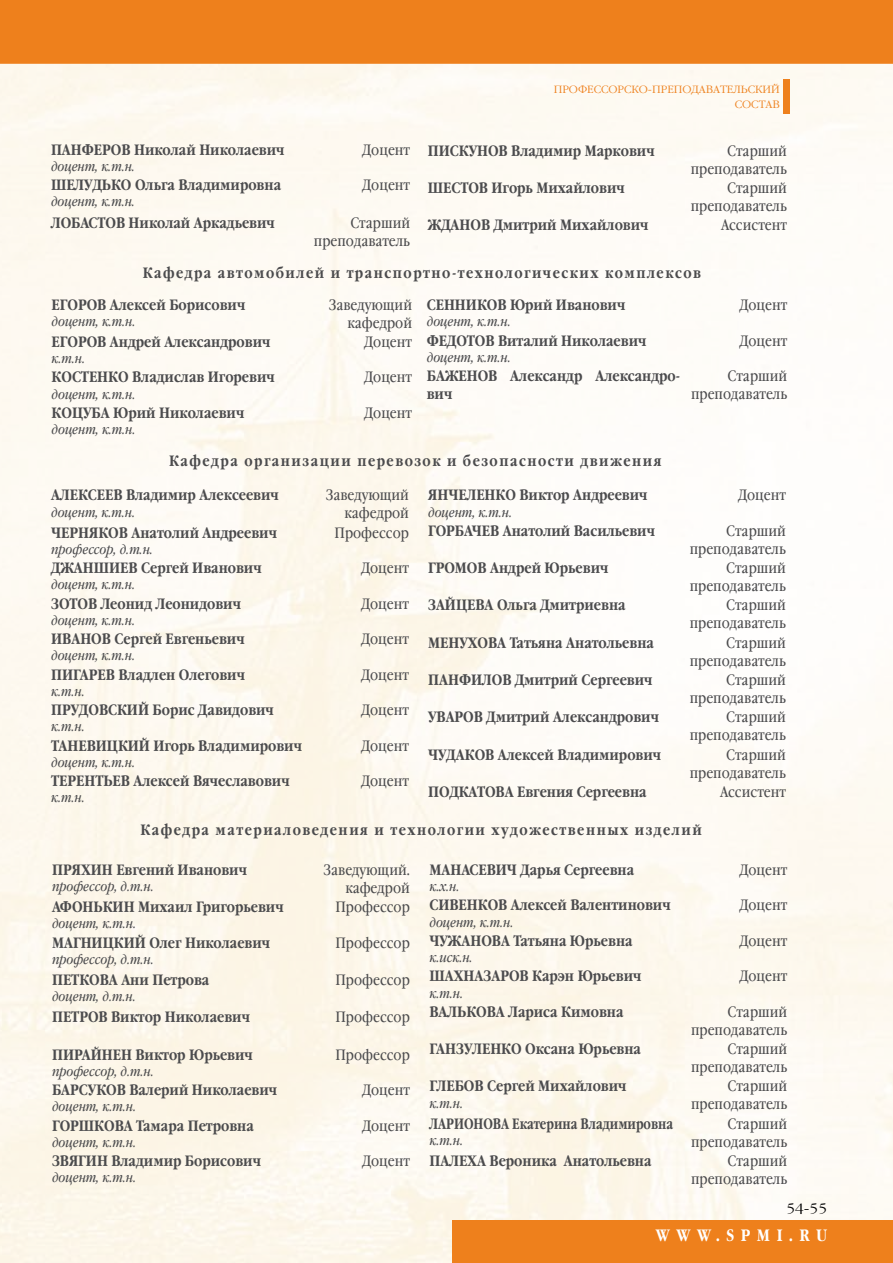
<style>
.page{position:relative;width:893px;height:1263px;background:#fff}
.page>*{position:absolute;margin:0;border:0;box-sizing:border-box;transform-origin:0 0}
.t1{font:700 16.5px "Garamond Narrow C";letter-spacing:.4em;color:#fff}
.t2{font:700 15px/18px "Garamond Narrow C";color:#4b4b4d}
.t3{font:15px/18px "Garamond Book Narrow C";color:#4b4b4d;text-align:right}
.t4{font:700 15px "Garamond Narrow C";letter-spacing:.1em;color:#4b4b4d}
.t5{font:700 15px "Garamond Narrow C";color:#4b4b4d;scale:.9 1}
.t6{font:italic 13.5px "Garamond Book Narrow C";color:#4b4b4d}
.t7{font:300 13.5px "Garamond C";color:#000;scale:1.06 1}
.t8{font:300 10.5px/15px "Garamond C";color:#ee801c;text-align:right}
</style>
<div class="page">
<img style="left:0;top:64px;width:893px;height:1199px">
<div style="left:453px;top:1220px;width:440px;height:43px;background:#ee801c"></div>
<div style="left:0;top:0;width:893px;height:64px;background:#ee801c"></div>
<div style="left:783px;top:79px;width:7px;height:35px;background:#ee801c"></div>
<p class="t8" style="left:554px;top:82px;width:228px">профессорско-преподавательский состав</p>
<p class="t2" style="left:51px;top:141px;width:235px">Панферов Николай Николаевич</p>
<p class="t6" style="left:51px;top:159px;width:86px">доцент, к.т.н.</p>
<p class="t3" style="left:363px;top:141px;width:49px">Доцент</p>
<p class="t2" style="left:428px;top:142px;width:228px">Пискунов Владимир Маркович</p>
<p class="t3" style="left:691px;top:142px;width:98px">Старший преподаватель</p>
<p class="t2" style="left:428px;top:179px;width:199px">Шестов Игорь Михайлович</p>
<p class="t3" style="left:691px;top:179px;width:98px">Старший преподаватель</p>
<p class="t2" style="left:428px;top:216px;width:222px">Жданов Дмитрий Михайлович</p>
<p class="t3" style="left:721px;top:217px;width:67px">Ассистент</p>
<p class="t2" style="left:51px;top:176px;width:232px">Шелудько Ольга Владимировна</p>
<p class="t6" style="left:51px;top:194px;width:86px">доцент, к.т.н.</p>
<p class="t3" style="left:363px;top:177px;width:49px">Доцент</p>
<p class="t2" style="left:51px;top:214px;width:225px">Лобастов Николай Аркадьевич</p>
<p class="t3" style="left:314px;top:214px;width:98px">Старший преподаватель</p>
<p class="t4" style="left:143px;top:264px;width:560px">Кафедра автомобилей и транспортно-технологических комплексов</p>
<p class="t2" style="left:52px;top:296px;width:195px">Егоров Алексей Борисович</p>
<p class="t6" style="left:52px;top:314px;width:86px">доцент, к.т.н.</p>
<p class="t3" style="left:329px;top:296px;width:85px">Заведующий кафедрой</p>
<p class="t2" style="left:427px;top:296px;width:200px">Сенников Юрий Иванович</p>
<p class="t6" style="left:427px;top:314px;width:86px">доцент, к.т.н.</p>
<p class="t3" style="left:740px;top:297px;width:49px">Доцент</p>
<p class="t2" style="left:52px;top:333px;width:220px">Егоров Андрей Александрович</p>
<p class="t6" style="left:52px;top:351px;width:35px">к.т.н.</p>
<p class="t3" style="left:365px;top:333px;width:49px">Доцент</p>
<p class="t2" style="left:427px;top:332px;width:221px">Федотов Виталий Николаевич</p>
<p class="t6" style="left:427px;top:350px;width:86px">доцент, к.т.н.</p>
<p class="t3" style="left:740px;top:332px;width:49px">Доцент</p>
<p class="t2" style="left:52px;top:369px;width:225px">Костенко Владислав Игоревич</p>
<p class="t6" style="left:52px;top:386px;width:86px">доцент, к.т.н.</p>
<p class="t3" style="left:365px;top:369px;width:49px">Доцент</p>
<p class="t2" style="left:427px;top:367px;width:255px">Баженов Александр Александро&shy;вич</p>
<p class="t3" style="left:691px;top:368px;width:98px">Старший преподаватель</p>
<p class="t2" style="left:52px;top:404px;width:194px">Коцуба Юрий Николаевич</p>
<p class="t6" style="left:52px;top:422px;width:86px">доцент, к.т.н.</p>
<p class="t3" style="left:365px;top:404px;width:49px">Доцент</p>
<p class="t4" style="left:169px;top:452px;width:494px">Кафедра организации перевозок и безопасности движения</p>
<p class="t2" style="left:51px;top:487px;width:229px">Алексеев Владимир Алексеевич</p>
<p class="t6" style="left:51px;top:504px;width:86px">доцент, к.т.н.</p>
<p class="t3" style="left:326px;top:487px;width:85px">Заведующий кафедрой</p>
<p class="t2" style="left:428px;top:487px;width:221px">Янчеленко Виктор Андреевич</p>
<p class="t6" style="left:428px;top:504px;width:86px">доцент, к.т.н.</p>
<p class="t3" style="left:738px;top:487px;width:49px">Доцент</p>
<p class="t2" style="left:428px;top:522px;width:228px">Горбачев Анатолий Васильевич</p>
<p class="t3" style="left:690px;top:522px;width:98px">Старший преподаватель</p>
<p class="t2" style="left:428px;top:559px;width:182px">Громов Андрей Юрьевич</p>
<p class="t3" style="left:690px;top:559px;width:98px">Старший преподаватель</p>
<p class="t2" style="left:428px;top:597px;width:199px">Зайцева Ольга Дмитриевна</p>
<p class="t3" style="left:690px;top:597px;width:98px">Старший преподаватель</p>
<p class="t2" style="left:428px;top:634px;width:227px">Менухова Татьяна Анатольевна</p>
<p class="t3" style="left:690px;top:634px;width:98px">Старший преподаватель</p>
<p class="t2" style="left:428px;top:671px;width:226px">Панфилов Дмитрий Сергеевич</p>
<p class="t3" style="left:690px;top:671px;width:98px">Старший преподаватель</p>
<p class="t2" style="left:428px;top:709px;width:232px">Уваров Дмитрий Александрович</p>
<p class="t3" style="left:690px;top:709px;width:98px">Старший преподаватель</p>
<p class="t2" style="left:428px;top:746px;width:235px">Чудаков Алексей Владимирович</p>
<p class="t3" style="left:690px;top:746px;width:98px">Старший преподаватель</p>
<p class="t2" style="left:428px;top:783px;width:220px">Подкатова Евгения Сергеевна</p>
<p class="t3" style="left:720px;top:783px;width:67px">Ассистент</p>
<p class="t4" style="left:140px;top:821px;width:563px">Кафедра материаловедения и технологии художественных изделий</p>
<p class="t2" style="left:52px;top:861px;width:196px">Пряхин Евгений Иванович</p>
<p class="t6" style="left:52px;top:879px;width:103px">профессор, д.т.н.</p>
<p class="t3" style="left:334px;top:524px;width:76px">Профессор</p>
<p class="t2" style="left:51px;top:524px;width:227px">Черняков Анатолий Андреевич</p>
<p class="t6" style="left:51px;top:542px;width:103px">профессор, д.т.н.</p>
<p class="t2" style="left:51px;top:559px;width:212px">Джаншиев Сергей Иванович</p>
<p class="t6" style="left:51px;top:577px;width:86px">доцент, к.т.н.</p>
<p class="t3" style="left:361px;top:559px;width:49px">Доцент</p>
<p class="t2" style="left:51px;top:595px;width:191px">Зотов Леонид Леонидович</p>
<p class="t6" style="left:51px;top:613px;width:86px">доцент, к.т.н.</p>
<p class="t3" style="left:361px;top:595px;width:49px">Доцент</p>
<p class="t2" style="left:51px;top:630px;width:22px">ИВАНОВ</p>
<p class="t2" style="left:114px;top:630px;width:132px">Сергей Евгеньевич</p>
<p class="t6" style="left:51px;top:648px;width:86px">доцент, к.т.н.</p>
<p class="t3" style="left:361px;top:630px;width:49px">Доцент</p>
<p class="t2" style="left:51px;top:666px;width:195px">Пигарев Владлен Олегович</p>
<p class="t6" style="left:51px;top:684px;width:35px">к.т.н.</p>
<p class="t3" style="left:361px;top:666px;width:49px">Доцент</p>
<p class="t2" style="left:51px;top:701px;width:224px">Прудовский Борис Давидович</p>
<p class="t6" style="left:51px;top:719px;width:35px">к.т.н.</p>
<p class="t3" style="left:361px;top:701px;width:49px">Доцент</p>
<p class="t2" style="left:51px;top:737px;width:252px">ТАневицкий Игорь Владимирович</p>
<p class="t6" style="left:51px;top:755px;width:86px">доцент, к.т.н.</p>
<p class="t3" style="left:361px;top:737px;width:49px">Доцент</p>
<p class="t2" style="left:51px;top:772px;width:240px">Терентьев Алексей Вячеславович</p>
<p class="t6" style="left:51px;top:790px;width:35px">к.т.н.</p>
<p class="t3" style="left:361px;top:772px;width:49px">Доцент</p>
<p class="t3" style="left:323px;top:861px;width:88px">Заведующий. кафедрой</p>
<p class="t2" style="left:429px;top:861px;width:206px">Манасевич Дарья Сергеевна</p>
<p class="t6" style="left:429px;top:879px;width:32px">к.х.н.</p>
<p class="t3" style="left:740px;top:861px;width:49px">Доцент</p>
<p class="t2" style="left:52px;top:898px;width:12px">АФОНЬК</p>
<p class="t2" style="left:113px;top:898px;width:173px">ИН Михаил Григорьевич</p>
<p class="t6" style="left:52px;top:916px;width:86px">доцент, к.т.н.</p>
<p class="t3" style="left:335px;top:898px;width:76px">Профессор</p>
<p class="t2" style="left:429px;top:896px;width:243px">Сивенков Алексей Валентинович</p>
<p class="t6" style="left:429px;top:914px;width:86px">доцент, к.т.н.</p>
<p class="t3" style="left:740px;top:897px;width:49px">Доцент</p>
<p class="t2" style="left:52px;top:934px;width:220px">Магницкий Олег Николаевич</p>
<p class="t6" style="left:52px;top:952px;width:103px">профессор, д.т.н.</p>
<p class="t3" style="left:335px;top:934px;width:76px">Профессор</p>
<p class="t2" style="left:429px;top:932px;width:43px">ЧУЖАНОВА</p>
<p class="t2" style="left:513px;top:932px;width:121px">Татьяна Юрьевна</p>
<p class="t6" style="left:429px;top:950px;width:45px">к.иск.н.</p>
<p class="t3" style="left:740px;top:932px;width:49px">Доцент</p>
<p class="t2" style="left:52px;top:971px;width:159px">Петкова Ани Петрова</p>
<p class="t6" style="left:52px;top:989px;width:85px">доцент, д.т.н.</p>
<p class="t3" style="left:335px;top:971px;width:76px">Профессор</p>
<p class="t2" style="left:52px;top:1008px;width:199px">Петров Виктор Николаевич</p>
<p class="t3" style="left:335px;top:1008px;width:76px">Профессор</p>
<p class="t2" style="left:52px;top:1046px;width:202px">Пирайнен Виктор Юрьевич</p>
<p class="t6" style="left:52px;top:1063px;width:103px">профессор, д.т.н.</p>
<p class="t3" style="left:335px;top:1046px;width:76px">Профессор</p>
<p class="t2" style="left:52px;top:1081px;width:227px">Барсуков Валерий Николаевич</p>
<p class="t6" style="left:52px;top:1099px;width:86px">доцент, к.т.н.</p>
<p class="t3" style="left:362px;top:1081px;width:49px">Доцент</p>
<p class="t2" style="left:429px;top:967px;width:213px">Шахназаров Карэн Юрьевич</p>
<p class="t6" style="left:429px;top:985px;width:35px">к.т.н.</p>
<p class="t3" style="left:740px;top:968px;width:49px">Доцент</p>
<p class="t2" style="left:429px;top:1003px;width:196px">Валькова Лариса Кимовна</p>
<p class="t3" style="left:691px;top:1003px;width:98px">Старший преподаватель</p>
<p class="t2" style="left:429px;top:1040px;width:213px">Ганзуленко Оксана Юрьевна</p>
<p class="t3" style="left:691px;top:1040px;width:98px">Старший преподаватель</p>
<p class="t2" style="left:429px;top:1078px;width:199px">Глебов Сергей Михайлович</p>
<p class="t6" style="left:429px;top:1095px;width:35px">к.т.н.</p>
<p class="t3" style="left:691px;top:1078px;width:98px">Старший преподаватель</p>
<p class="t2" style="left:52px;top:1117px;width:203px">Горшкова Тамара Петровна</p>
<p class="t6" style="left:52px;top:1134px;width:86px">доцент, к.т.н.</p>
<p class="t3" style="left:362px;top:1117px;width:49px">Доцент</p>
<p class="t5" style="left:429px;top:1115px;width:272px">Ларионова Екатерина Владимировна</p>
<p class="t6" style="left:429px;top:1133px;width:35px">к.т.н.</p>
<p class="t3" style="left:691px;top:1115px;width:98px">Старший преподаватель</p>
<p class="t2" style="left:52px;top:1152px;width:210px">Звягин Владимир Борисович</p>
<p class="t6" style="left:52px;top:1170px;width:86px">доцент, к.т.н.</p>
<p class="t3" style="left:362px;top:1152px;width:49px">Доцент</p>
<p class="t2" style="left:429px;top:1152px;width:224px">Палеха Вероника Анатольевна</p>
<p class="t3" style="left:691px;top:1152px;width:98px">Старший преподаватель</p>
<p class="t7" style="left:786px;top:1201px;width:40px">54-55</p>
<p class="t1" style="left:656px;top:1226px;width:173px">WWW.SPMI.RU</p>
</div>
